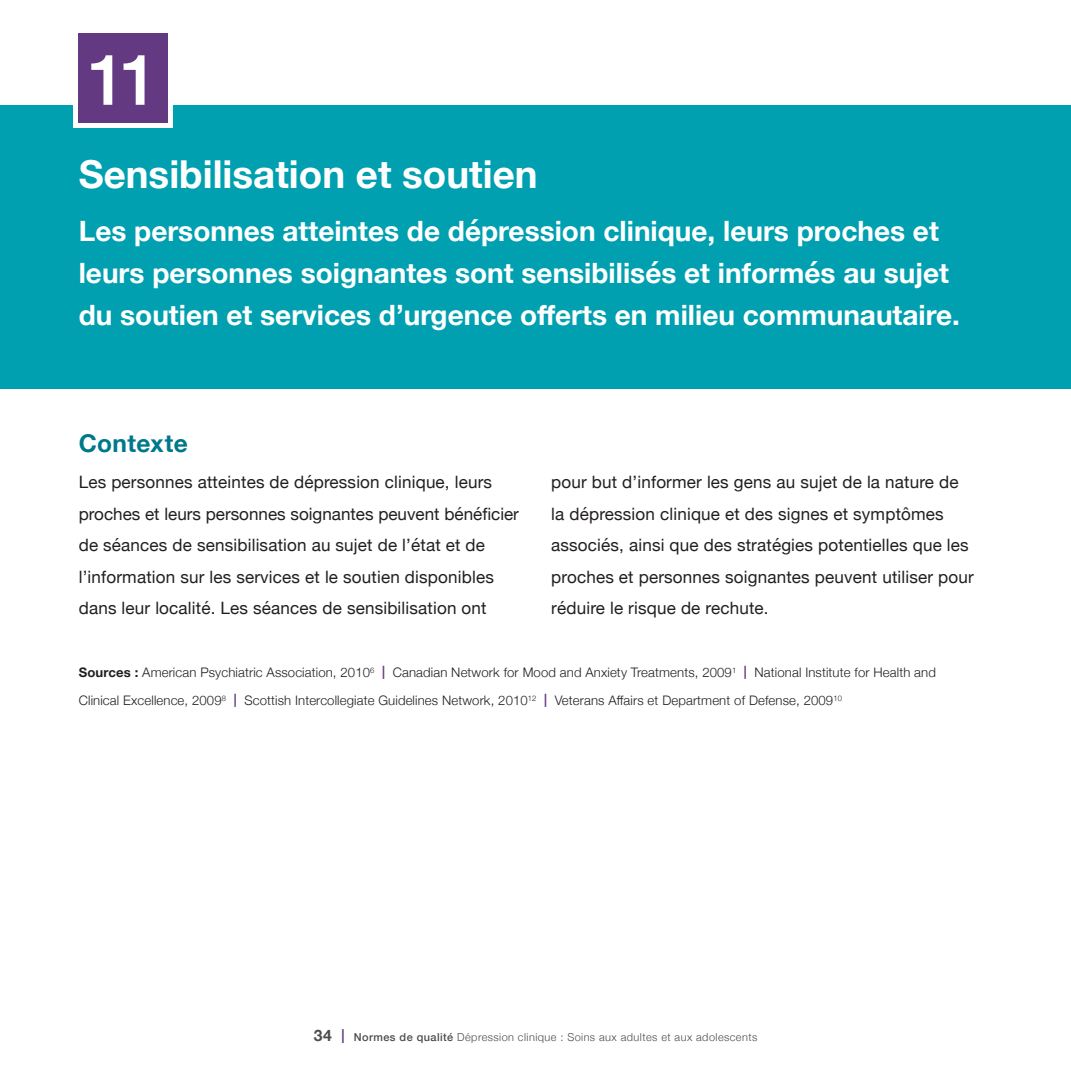
<style>
.page{position:relative;width:1071px;height:1071px;background:#fff}
.page>*{position:absolute;margin:0;border:0;box-sizing:border-box;transform-origin:0 0}
.t1{font:500 70.7px "Helvetica Neue";color:#fff}
.t2{font:700 38.5px "Helvetica Neue";color:#fff}
.t3{font:700 28px/42px "Helvetica Neue";color:#fff}
.t4{font:700 24.5px "Helvetica Neue";letter-spacing:.015em;color:#00788b}
.t5{font:17.15px/31.5px "Helvetica Neue";letter-spacing:.01em;color:#231f20}
.t6{font:300 13.12px/28px "Helvetica Neue";letter-spacing:.01em;color:#231f20}
.t7{font:300 10.85px "Helvetica Neue";letter-spacing:.04em;color:#4b4c4d}
.s1{font-weight:700}
.s2{font-weight:700;color:#633a81}
.s3{font-weight:700;font-size:15.75px}
.s4{font-weight:700;font-size:14px;color:#633a81}
.s5{font-weight:500}
</style>
<div class="page">
<div style="left:0;top:105px;width:1071px;height:283px;background:#00a0b0"></div>
<div style="left:74px;top:28px;width:99px;height:100px;background:#fff"></div>
<div style="left:79px;top:33px;width:89px;height:89px;background:#633a81"></div>
<h1 class="t1" style="left:88px;top:23px;width:73px">11</h1>
<h2 class="t2" style="left:79px;top:144px;width:460px">Sensibilisation et soutien</h2>
<h3 class="t3" style="left:79px;top:210px;width:883px">Les personnes atteintes de dépression clinique, leurs proches et leurs personnes soignantes sont sensibilisés et informés au sujet du soutien et services d’urgence offerts en milieu communautaire.</h3>
<h3 class="t4" style="left:79px;top:424px;width:111px">Contexte</h3>
<p class="t5" style="left:79px;top:467px;width:442px">Les personnes atteintes de dépression clinique, leurs proches et leurs personnes soignantes peuvent bénéficier de séances de sensibilisation au sujet de l’état et de l’information sur les services et le soutien disponibles dans leur localité. Les séances de sensibilisation ont</p>
<p class="t5" style="left:551px;top:467px;width:424px">pour but d’informer les gens au sujet de la nature de la dépression clinique et des signes et symptômes associés, ainsi que des stratégies potentielles que les proches et personnes soignantes peuvent utiliser pour réduire le risque de rechute.</p>
<p class="t6" style="left:79px;top:658px;width:859px"><span class="s1">Sources :</span> American Psychiatric Association, 2010<sup>6</sup> <span class="s2">|</span> Canadian Network for Mood and Anxiety Treatments, 2009<sup>1</sup> <span class="s2">|</span> National Institute for Health and<br>Clinical Excellence, 2009<sup>8</sup> <span class="s2">|</span> Scottish Intercollegiate Guidelines Network, 2010<sup>12</sup> <span class="s2">|</span> Veterans Affairs et Department of Defense, 2009<sup>10</sup></p>
<p class="t7" style="left:314px;top:1029px;width:445px"><span class="s3">34</span> <span class="s4">|</span> <span class="s5">Normes de qualité</span> Dépression clinique : Soins aux adultes et aux adolescents</p>
</div>
